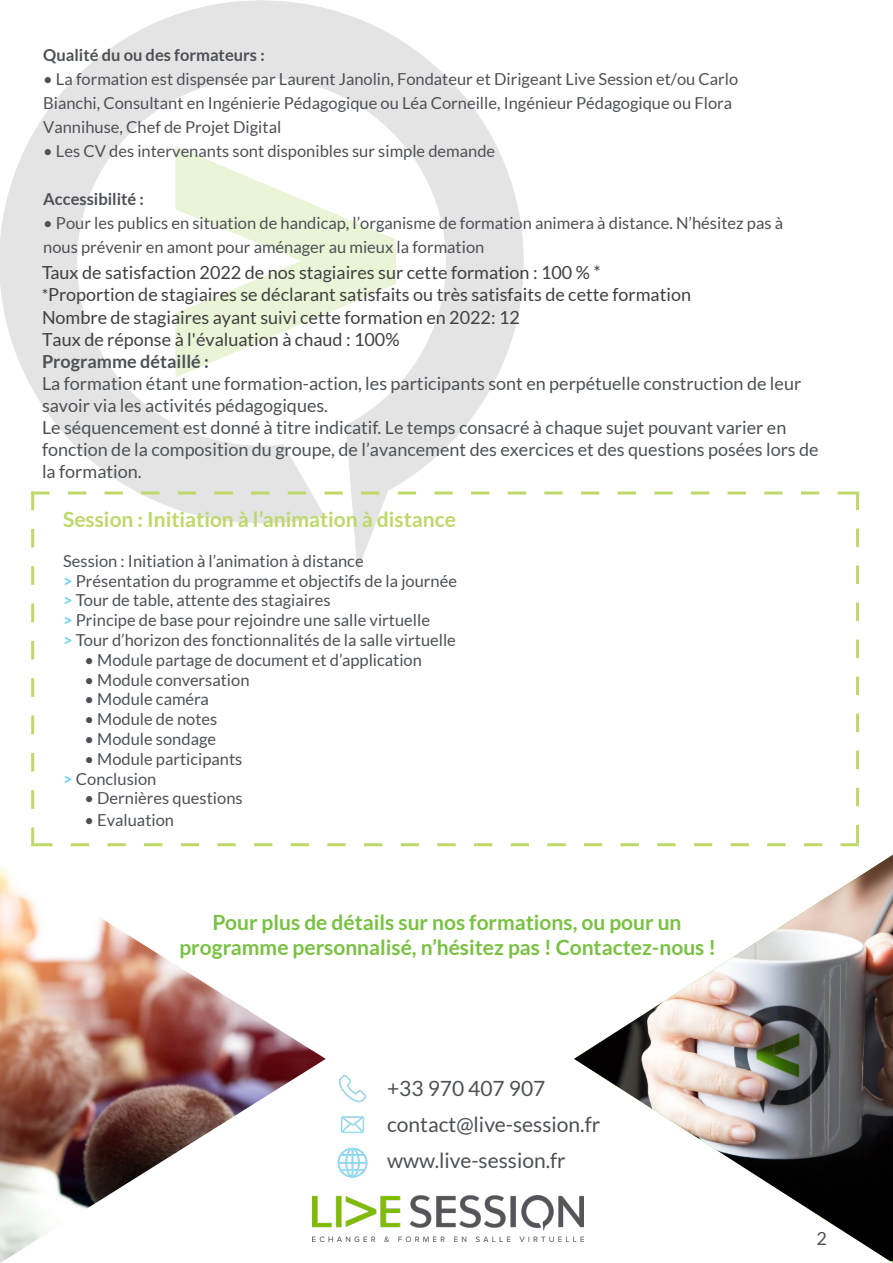
<style>
.page{position:relative;width:893px;height:1263px;background:#fff}
.page>*{position:absolute;margin:0;border:0;box-sizing:border-box;transform-origin:0 0}
.t1{font:700 21px "Lato";color:#79c142}
.t2{font:21px "Lato";color:#4d5156}
.t3{font:700 21px "Lato";color:#bed86a}
.t4{font:18px/22px "Lato";color:#4d5256}
.t5{font:18px "Lato";color:#4d5156}
.t6{font:16.5px/24px "Lato";color:#4d5156}
.t7{font:700 16.5px "Lato";color:#4d5156}
.s1{color:#404040}
.s2{font-family:"Proxima Nova A";font-weight:300;color:#231f20}
.s3{font-weight:700}
.s4{font-weight:700;color:#70cff2}
</style>
<div class="page">
<img style="left:0;top:0;width:523px;height:491px">
<svg style="left:31px;top:491px;width:828px;height:355px"></svg>
<img style="left:0;top:866px;width:326px;height:397px">
<img style="left:574px;top:855px;width:319px;height:406px">
<img style="left:312px;top:1195px;width:272px;height:46px">
<img style="left:337px;top:1116px;width:31px;height:62px">
<img style="left:338px;top:1075px;width:29px;height:28px">
<p class="t7" style="left:43px;top:46px;width:223px">Qualité du ou des formateurs :</p>
<p class="t6" style="left:43px;top:67px;width:696px">• La formation est dispensée par Laurent Janolin, Fondateur et Dirigeant Live Session et/ou Carlo<br>Bianchi, Consultant en Ingénierie Pédagogique ou Léa Corneille, Ingénieur Pédagogique ou Flora<br>Vannihuse, Chef de Projet Digital</p>
<p class="t6" style="left:43px;top:139px;width:453px">• Les CV des intervenants sont disponibles sur simple demande</p>
<p class="t7" style="left:43px;top:190px;width:102px">Accessibilité :</p>
<p class="t6" style="left:43px;top:211px;width:741px">• Pour les publics en situation de handicap, l’organisme de formation animera à distance. N’hésitez pas à nous prévenir en amont pour aménager au mieux la formation</p>
<p class="t4" style="left:42px;top:262px;width:778px"><span class="s1">Taux de satisfaction 2022 de nos stagiaires sur cette formation : 100 % *<br></span><span class="s2">*</span><span class="s1">Proportion de stagiaires se déclarant satisfaits ou très satisfaits de cette formation<br>Nombre de stagiaires ayant suivi cette formation en 2022: 12<br>Taux de réponse à l'évaluation à chaud : 100%<br></span><span class="s3">Programme détaillé :<br></span>La formation étant une formation-action, les participants sont en perpétuelle construction de leur savoir via les activités pédagogiques.<br>Le séquencement est donné à titre indicatif. Le temps consacré à chaque sujet pouvant varier en fonction de la composition du groupe, de l’avancement des exercices et des questions posées lors de la formation.</p>
<p class="t3" style="left:63px;top:507px;width:394px">Session : Initiation à l’animation à distance</p>
<p class="t6" style="left:63px;top:549px;width:302px">Session : Initiation à l’animation à distance</p>
<p class="t6" style="left:63px;top:568px;width:395px"><span class="s4">&gt;</span> Présentation du programme et objectifs de la journée</p>
<p class="t6" style="left:63px;top:588px;width:269px"><span class="s4">&gt;</span> Tour de table, attente des stagiaires</p>
<p class="t6" style="left:63px;top:608px;width:368px"><span class="s4">&gt;</span> Principe de base pour rejoindre une salle virtuelle</p>
<p class="t6" style="left:63px;top:628px;width:394px"><span class="s4">&gt;</span> Tour d’horizon des fonctionnalités de la salle virtuelle</p>
<p class="t6" style="left:84px;top:648px;width:339px">• Module partage de document et d’application</p>
<p class="t6" style="left:84px;top:667px;width:167px">• Module conversation</p>
<p class="t6" style="left:84px;top:687px;width:126px">• Module caméra</p>
<p class="t6" style="left:84px;top:707px;width:134px">• Module de notes</p>
<p class="t6" style="left:84px;top:727px;width:133px">• Module sondage</p>
<p class="t6" style="left:84px;top:747px;width:159px">• Module participants</p>
<p class="t6" style="left:63px;top:766px;width:95px"><span class="s4">&gt;</span> Conclusion</p>
<p class="t6" style="left:84px;top:786px;width:160px">• Dernières questions</p>
<p class="t6" style="left:84px;top:808px;width:91px">• Evaluation</p>
<p class="t1" style="left:212px;top:910px;width:471px">Pour plus de détails sur nos formations, ou pour un</p>
<p class="t1" style="left:179px;top:936px;width:538px">programme personnalisé, n’hésitez pas ! Contactez-nous !</p>
<p class="t2" style="left:387px;top:1076px;width:160px">+33 970 407 907</p>
<p class="t2" style="left:387px;top:1112px;width:215px">contact@live-session.fr</p>
<p class="t2" style="left:387px;top:1149px;width:180px">www.live-session.fr</p>
<p class="t5" style="left:816px;top:1228px;width:12px">2</p>
</div>
